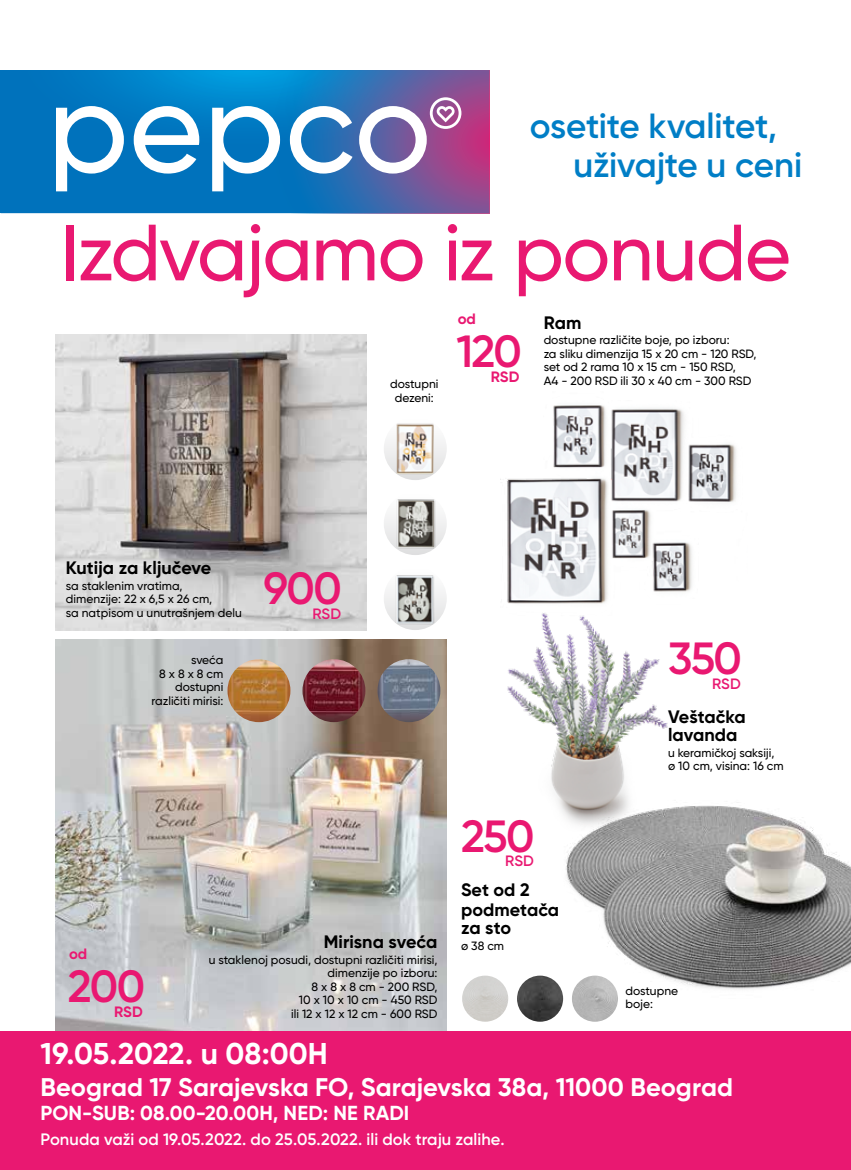
<style>
.page{position:relative;width:851px;height:1170px;background:#fff}
.page>*{position:absolute;margin:0;border:0;box-sizing:border-box;transform-origin:0 0}
.t1{font:500 79.5px "Gilroy";letter-spacing:-.02em;color:#e91871}
.t2{font:600 45px "Gilroy";letter-spacing:-.035em;color:#e91871}
.t3{font:600 34.95px/39.3px "Gilroy";letter-spacing:-.01em;color:#007ec6}
.t4{font:700 30px "Gilroy";color:#fff}
.t5{font:700 25.5px "Gilroy";color:#fff}
.t6{font:700 20.25px "Gilroy";letter-spacing:.01em;color:#fff}
.t7{font:700 18px/20.1px "Gilroy";color:#000}
.t8{font:600 16.5px "Gilroy";letter-spacing:.005em;color:#fff}
.t9{font:700 15px "Gilroy";color:#e91871}
.t10{font:600 15px "Gilroy";letter-spacing:.005em;color:#e91871}
.t11{font:500 12px/13.5px "Gilroy";color:#000}
</style>
<div class="page">
<img style="left:55px;top:639px;width:391px;height:392px">
<div style="left:1px;top:70px;width:488px;height:143px;background:#0072bc"></div>
<svg style="left:98px;top:70px;width:92px;height:27px"></svg>
<svg style="left:190px;top:70px;width:299px;height:143px"></svg>
<svg style="left:56px;top:97px;width:405px;height:94px"></svg>
<div style="left:0;top:1031px;width:850px;height:138px;background:#e91871"></div>
<img style="left:508px;top:691px;width:160px;height:74px">
<img style="left:529px;top:765px;width:321px;height:256px">
<img style="left:500px;top:405px;width:236px;height:286px">
<img style="left:55px;top:335px;width:311px;height:295px">
<img style="left:462px;top:975px;width:46px;height:46px;border-radius:23px">
<img style="left:517px;top:975px;width:46px;height:46px;border-radius:23px">
<img style="left:572px;top:975px;width:46px;height:46px;border-radius:23px">
<img style="left:227px;top:659px;width:63px;height:63px;border-radius:31px">
<img style="left:302px;top:659px;width:63px;height:63px;border-radius:31px">
<img style="left:377px;top:659px;width:63px;height:63px;border-radius:31px">
<img style="left:384px;top:417px;width:62px;height:63px;border-radius:31px">
<img style="left:386px;top:499px;width:58px;height:56px">
<img style="left:385px;top:575px;width:58px;height:55px">
<h3 class="t3" style="left:573px;top:106px;width:230px;text-indent:-44px">osetite kvalitet, uživajte u ceni</h3>
<h1 class="t1" style="left:60px;top:203px;width:732px">Izdvajamo iz ponude</h1>
<p class="t11" style="left:390px;top:377px;width:50px;text-align:center">dostupni dezeni:</p>
<p class="t9" style="left:457px;top:309px;width:20px">od</p>
<h2 class="t2" style="left:456px;top:323px;width:67px">120</h2>
<p class="t9" style="left:490px;top:367px;width:30px">RSD</p>
<h3 class="t7" style="left:543px;top:312px;width:39px">Ram</h3>
<p class="t11" style="left:543px;top:333px;width:214px">dostupne različite boje, po izboru:<br>za sliku dimenzija 15 x 20 cm - 120 RSD, set od 2 rama 10 x 15 cm - 150 RSD,<br>A4 - 200 RSD ili 30 x 40 cm - 300 RSD</p>
<h3 class="t7" style="left:66px;top:557px;width:147px">Kutija za ključeve</h3>
<p class="t11" style="left:66px;top:578px;width:177px">sa staklenim vratima,<br>dimenzije: 22 x 6,5 x 26 cm,<br>sa natpisom u unutrašnjem delu</p>
<p class="t11" style="left:151px;top:653px;width:73px;text-align:right">sveća<br>8 x 8 x 8 cm dostupni različiti mirisi:</p>
<h2 class="t2" style="left:263px;top:560px;width:80px">900</h2>
<p class="t10" style="left:312px;top:604px;width:30px">RSD</p>
<p class="t9" style="left:69px;top:944px;width:20px">od</p>
<h2 class="t2" style="left:68px;top:958px;width:79px">200</h2>
<p class="t9" style="left:114px;top:1002px;width:30px">RSD</p>
<h3 class="t7" style="left:324px;top:931px;width:115px">Mirisna sveća</h3>
<p class="t11" style="left:209px;top:952px;width:230px;text-align:right">u staklenoj posudi, dostupni različiti mirisi, dimenzije po izboru:<br>8 x 8 x 8 cm - 200 RSD,<br>10 x 10 x 10 cm - 450 RSD<br>ili 12 x 12 x 12 cm - 600 RSD</p>
<h2 class="t2" style="left:461px;top:808px;width:75px">250</h2>
<p class="t10" style="left:505px;top:851px;width:30px">RSD</p>
<h3 class="t7" style="left:461px;top:879px;width:100px">Set od 2 podmetača</h3>
<h3 class="t7" style="left:461px;top:917px;width:52px">za sto</h3>
<p class="t11" style="left:461px;top:938px;width:45px">ø 38 cm</p>
<h2 class="t2" style="left:668px;top:630px;width:75px">350</h2>
<p class="t10" style="left:712px;top:674px;width:30px">RSD</p>
<h3 class="t7" style="left:668px;top:707px;width:79px;line-height:18px">Veštačka lavanda</h3>
<p class="t11" style="left:668px;top:745px;width:117px">u keramičkoj saksiji, ø 10 cm, visina: 16 cm</p>
<p class="t11" style="left:625px;top:983px;width:54px">dostupne boje:</p>
<h3 class="t4" style="left:40px;top:1034px;width:289px">19.05.2022. u 08:00H</h3>
<h3 class="t5" style="left:40px;top:1070px;width:694px">Beograd 17 Sarajevska FO, Sarajevska 38a, 11000 Beograd</h3>
<h3 class="t8" style="left:40px;top:1128px;width:465px">Ponuda važi od 19.05.2022. do 25.05.2022. ili dok traju zalihe.</h3>
<h3 class="t6" style="left:40px;top:1100px;width:370px">PON-SUB: 08.00-20.00H, NED: NE RADI</h3>
</div>
